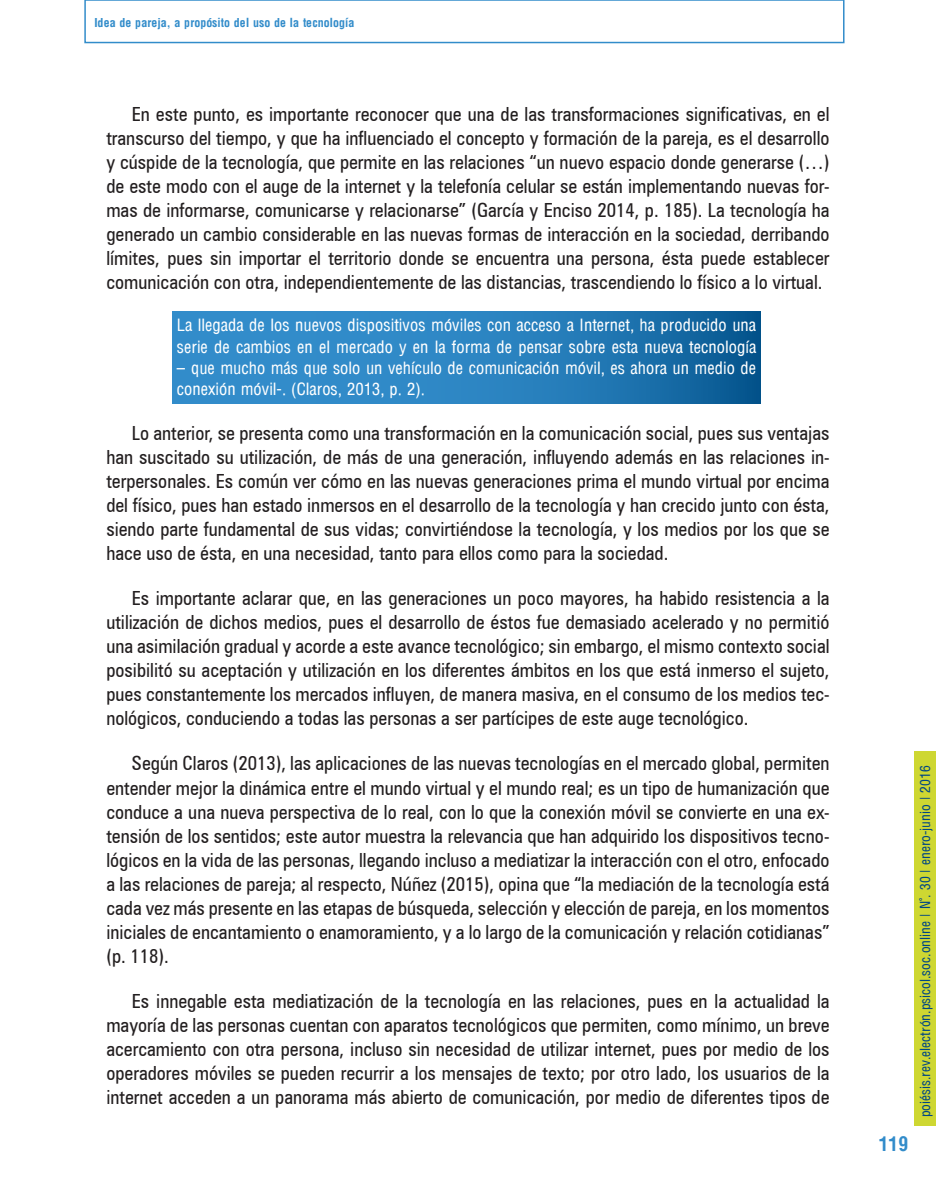
<style>
.page{position:relative;width:936px;height:1191px;background:#fff}
.page>*{position:absolute;margin:0;border:0;box-sizing:border-box;transform-origin:0 0}
.t1{font:condensed 19.5px/24px "Zurich BT";color:#231f20;text-align:justify}
.t2{font:700 condensed 19.5px "Arena";color:#328cca}
.t3{font:16.5px/21px "Arena Condensed";color:#fff}
.t4{font:13.5px "Arena Condensed";color:#004684}
.t5{font:700 condensed 12px "Arena";color:#328cca}
</style>
<div class="page">
<div style="left:84px;top:0;width:760px;height:43px;border:2px solid #328cca"></div>
<div style="left:914px;top:751px;width:21px;height:375px;background:#ced732"></div>
<svg style="left:173px;top:312px;width:587px;height:91px;background:#267ebb"></svg>
<p class="t5" style="left:94px;top:15px;width:262px">Idea de pareja, a propósito del uso de la tecnología</p>
<p class="t1" style="left:106px;top:102px;width:724px;text-indent:26px">En este punto, es importante reconocer que una de las transformaciones significativas, en el transcurso del tiempo, y que ha influenciado el concepto y formación de la pareja, es el desarrollo y cúspide de la tecnología, que permite en las relaciones “un nuevo espacio donde generarse (…) de este modo con el auge de la internet y la telefonía celular se están implementando nuevas for&shy;mas de informarse, comunicarse y relacionarse” (García y Enciso 2014, p. 185). La tecnología ha generado un cambio considerable en las nuevas formas de interacción en la sociedad, derribando límites, pues sin importar el territorio donde se encuentra una persona, ésta puede establecer comunicación con otra, independientemente de las distancias, trascendiendo lo físico a lo virtual.</p>
<p class="t3" style="left:177px;top:315px;width:581px">La llegada de los nuevos dispositivos móviles con acceso a Internet, ha producido una serie de cambios en el mercado y en la forma de pensar sobre esta nueva tecnología</p>
<p class="t3" style="left:177px;top:357px;width:581px">– que mucho más que solo un vehículo de comunicación móvil, es ahora un medio de conexión móvil-. (Claros, 2013, p. 2).</p>
<p class="t1" style="left:106px;top:421px;width:724px;text-indent:26px">Lo anterior, se presenta como una transformación en la comunicación social, pues sus ventajas han suscitado su utilización, de más de una generación, influyendo además en las relaciones in&shy;terpersonales. Es común ver cómo en las nuevas generaciones prima el mundo virtual por encima del físico, pues han estado inmersos en el desarrollo de la tecnología y han crecido junto con ésta, siendo parte fundamental de sus vidas; convirtiéndose la tecnología, y los medios por los que se hace uso de ésta, en una necesidad, tanto para ellos como para la sociedad.</p>
<p class="t1" style="left:106px;top:586px;width:724px;text-indent:26px">Es importante aclarar que, en las generaciones un poco mayores, ha habido resistencia a la utilización de dichos medios, pues el desarrollo de éstos fue demasiado acelerado y no permitió una asimilación gradual y acorde a este avance tecnológico; sin embargo, el mismo contexto social posibilitó su aceptación y utilización en los diferentes ámbitos en los que está inmerso el sujeto, pues constantemente los mercados influyen, de manera masiva, en el consumo de los medios tec&shy;nológicos, conduciendo a todas las personas a ser partícipes de este auge tecnológico.</p>
<p class="t1" style="left:106px;top:751px;width:724px;text-indent:26px">Según Claros (2013), las aplicaciones de las nuevas tecnologías en el mercado global, permiten entender mejor la dinámica entre el mundo virtual y el mundo real; es un tipo de humanización que conduce a una nueva perspectiva de lo real, con lo que la conexión móvil se convierte en una ex&shy;tensión de los sentidos; este autor muestra la relevancia que han adquirido los dispositivos tecno&shy;lógicos en la vida de las personas, llegando incluso a mediatizar la interacción con el otro, enfocado a las relaciones de pareja; al respecto, Núñez (2015), opina que “la mediación de la tecnología está cada vez más presente en las etapas de búsqueda, selección y elección de pareja, en los momentos iniciales de encantamiento o enamoramiento, y a lo largo de la comunicación y relación cotidianas” (p. 118).</p>
<p class="t1" style="left:106px;top:988px;width:724px;text-indent:26px">Es innegable esta mediatización de la tecnología en las relaciones, pues en la actualidad la mayoría de las personas cuentan con aparatos tecnológicos que permiten, como mínimo, un breve acercamiento con otra persona, incluso sin necesidad de utilizar internet, pues por medio de los operadores móviles se pueden recurrir a los mensajes de texto; por otro lado, los usuarios de la internet acceden a un panorama más abierto de comunicación, por medio de diferentes tipos de</p>
<p class="t2" style="left:878px;top:1132px;width:31px">119</p>
<p class="t4" style="left:917px;top:1117px;width:353px;rotate:-90deg">poiésis.rev.electrón.psicol.soc.online | N°. 30 | enero-junio | 2016</p>
</div>
